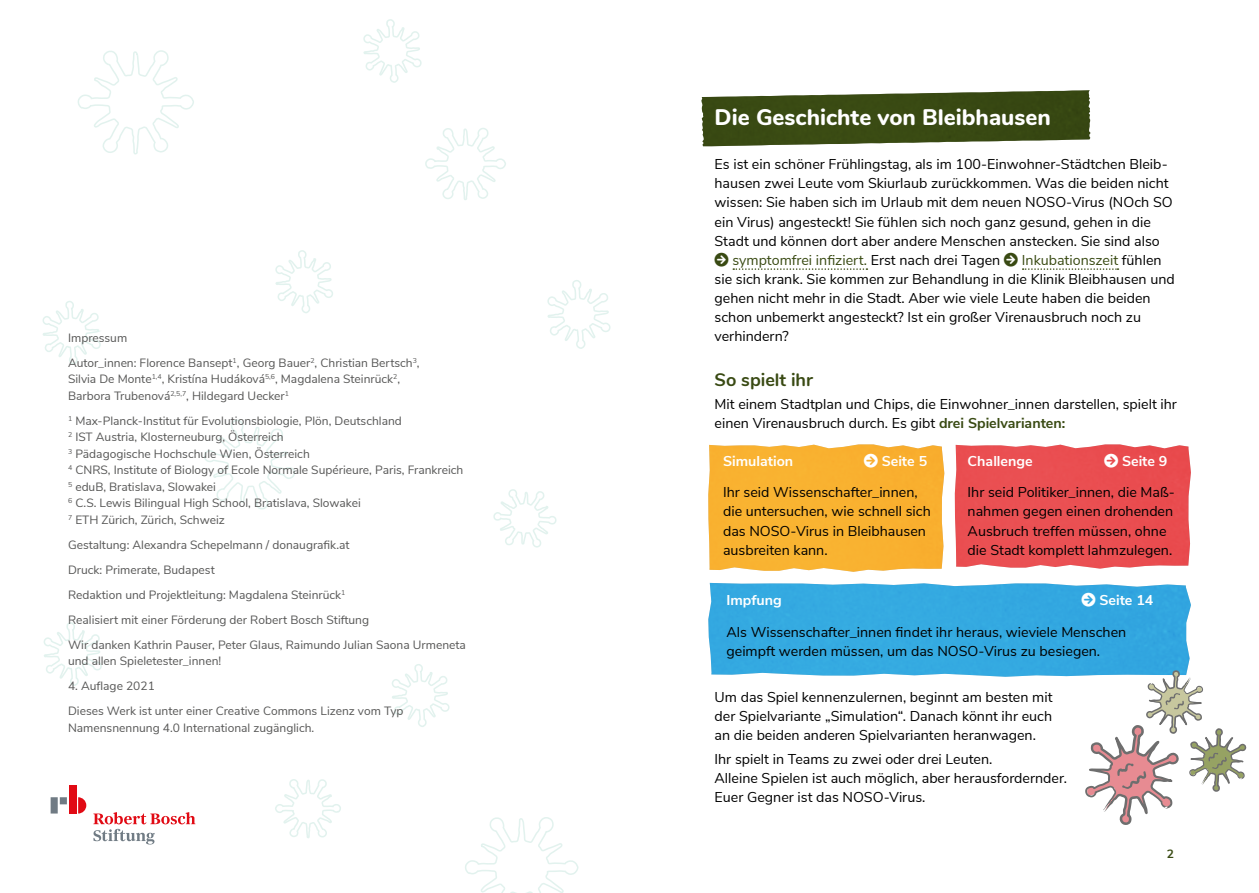
<style>
.page{position:relative;width:1259px;height:893px;background:#fff}
.page>*{position:absolute;margin:0;border:0;box-sizing:border-box;transform-origin:0 0}
.t1{font:800 22.5px "Nunito";color:#fff}
.t2{font:700 18px "Nunito";color:#394a13}
.t3{font:14.25px/19px "Nunito Sans";color:#000}
.t4{font:700 14.25px "Nunito Sans";color:#fff}
.t5{font:12px/16.5px "Nunito Sans";color:#565655}
.t6{font:700 12px "Nunito Sans";color:#394a13}
.s1{color:#394a13}
.s2{font-weight:700;color:#394a13}
</style>
<div class="page">
<img style="left:701px;top:90px;width:389px;height:56px">
<svg style="left:42px;top:19px;width:569px;height:874px"></svg>
<div style="left:708px;top:583px;width:483px;height:94px;background:#34a9e1"></div>
<svg style="left:51px;top:797px;width:16px;height:16px"></svg>
<div style="left:69px;top:785px;width:7px;height:28px;background:#e10a14"></div>
<svg style="left:78px;top:797px;width:8px;height:16px"></svg>
<svg style="left:93px;top:812px;width:102px;height:32px"></svg>
<svg style="left:1085px;top:670px;width:161px;height:155px"></svg>
<svg style="left:732px;top:268px;width:135px;height:2px"></svg>
<svg style="left:1022px;top:268px;width:96px;height:2px"></svg>
<div style="left:708px;top:444px;width:236px;height:128px;background:#f9b230"></div>
<div style="left:955px;top:444px;width:236px;height:125px;background:#ea4f51"></div>
<svg style="left:1081px;top:593px;width:14px;height:14px"></svg>
<p class="t5" style="left:68px;top:324px;width:353px;line-height:25px">Impressum<br>Autor_innen: Florence Bansept<sup>1</sup>, Georg Bauer<sup>2</sup>, Christian Bertsch<sup>3</sup>,</p>
<p class="t5" style="left:68px;top:370px;width:334px">Silvia De Monte<sup>1,4</sup>, Kristína Hudáková<sup>5,6</sup>, Magdalena Steinrück<sup>2</sup>,<br>Barbora Trubenová<sup>2,5,7</sup>, Hildegard Uecker<sup>1</sup></p>
<p class="t5" style="left:68px;top:411px;width:397px"><sup>1</sup> Max-Planck-Institut für Evolutionsbiologie, Plön, Deutschland<br><sup>2</sup> IST Austria, Klosterneuburg, Österreich<br><sup>3</sup> Pädagogische Hochschule Wien, Österreich<br><sup>4</sup> CNRS, Institute of Biology of Ecole Normale Supérieure, Paris, Frankreich <sup>5</sup> eduB, Bratislava, Slowakei<br><sup>6</sup> C.S. Lewis Bilingual High School, Bratislava, Slowakei<br><sup>7</sup> ETH Zürich, Zürich, Schweiz</p>
<p class="t5" style="left:68px;top:531px;width:399px;line-height:25px">Gestaltung: Alexandra Schepelmann / donaugrafik.at<br>Druck: Primerate, Budapest<br>Redaktion und Projektleitung: Magdalena Steinrück<sup>1<br></sup>Realisiert mit einer Förderung der Robert Bosch Stiftung<br>Wir danken Kathrin Pauser, Peter Glaus, Raimundo Julian Saona Urmeneta</p>
<p class="t5" style="left:68px;top:652px;width:155px">und allen Spieletester_innen!</p>
<p class="t5" style="left:68px;top:673px;width:337px;line-height:25px">4. Auflage 2021<br>Dieses Werk ist unter einer Creative Commons Lizenz vom Typ</p>
<p class="t5" style="left:68px;top:718px;width:248px">Namensnennung 4.0 International zugänglich.</p>
<h1 class="t1" style="left:714px;top:100px;width:338px">Die Geschichte von Bleibhausen</h1>
<p class="t3" style="left:714px;top:154px;width:459px">Es ist ein schöner Frühlingstag, als im 100-Einwohner-Städtchen Bleib&shy;hausen zwei Leute vom Skiurlaub zurückkommen. Was die beiden nicht wissen: Sie haben sich im Urlaub mit dem neuen NOSO-Virus (NOch SO ein Virus) angesteckt! Sie fühlen sich noch ganz gesund, gehen in die Stadt und können dort aber andere Menschen anstecken. Sie sind also</p>
<p class="t3" style="left:714px;top:249px;width:462px"><span class="s1">★ symptomfrei infiziert.</span> Erst nach drei Tagen <span class="s1">★ Inkubationszeit</span> fühlen sie sich krank. Sie kommen zur Behandlung in die Klinik Bleibhausen und gehen nicht mehr in die Stadt. Aber wie viele Leute haben die beiden schon unbemerkt angesteckt? Ist ein großer Virenausbruch noch zu verhindern?</p>
<p class="t2" style="left:714px;top:366px;width:100px">So spielt ihr</p>
<p class="t3" style="left:714px;top:394px;width:464px">Mit einem Stadtplan und Chips, die Einwohner_innen darstellen, spielt ihr einen Virenausbruch durch. Es gibt <span class="s2">drei Spielvarianten:</span></p>
<p class="t4" style="left:723px;top:450px;width:72px">Simulation</p>
<p class="t4" style="left:863px;top:450px;width:65px">★ Seite 5</p>
<p class="t3" style="left:723px;top:482px;width:209px">Ihr seid Wissenschafter_innen, die untersuchen, wie schnell sich das NOSO-Virus in Bleibhausen ausbreiten kann.</p>
<p class="t4" style="left:967px;top:450px;width:67px">Challenge</p>
<p class="t4" style="left:1104px;top:450px;width:65px">★ Seite 9</p>
<p class="t3" style="left:967px;top:482px;width:209px">Ihr seid Politiker_innen, die Maß&shy;nahmen gegen einen drohenden<br>Ausbruch treffen müssen, ohne die Stadt komplett lahmzulegen.</p>
<p class="t4" style="left:726px;top:590px;width:57px">Impfung</p>
<p class="t4" style="left:1081px;top:590px;width:73px">★ Seite 14</p>
<p class="t3" style="left:726px;top:622px;width:401px">Als Wissenschafter_innen findet ihr heraus, wieviele Menschen geimpft werden müssen, um das NOSO-Virus zu besiegen.</p>
<p class="t3" style="left:714px;top:687px;width:339px;text-align:justify">Um das Spiel kennenzulernen, beginnt am besten mit der Spielvariante „Simulation“. Danach könnt ihr euch an die beiden anderen Spielvarianten heranwagen.</p>
<p class="t3" style="left:714px;top:748px;width:354px">Ihr spielt in Teams zu zwei oder drei Leuten.<br>Alleine Spielen ist auch möglich, aber herausfordernder.<br>Euer Gegner ist das NOSO-Virus.</p>
<p class="t6" style="left:1166px;top:845px;width:9px">2</p>
</div>
